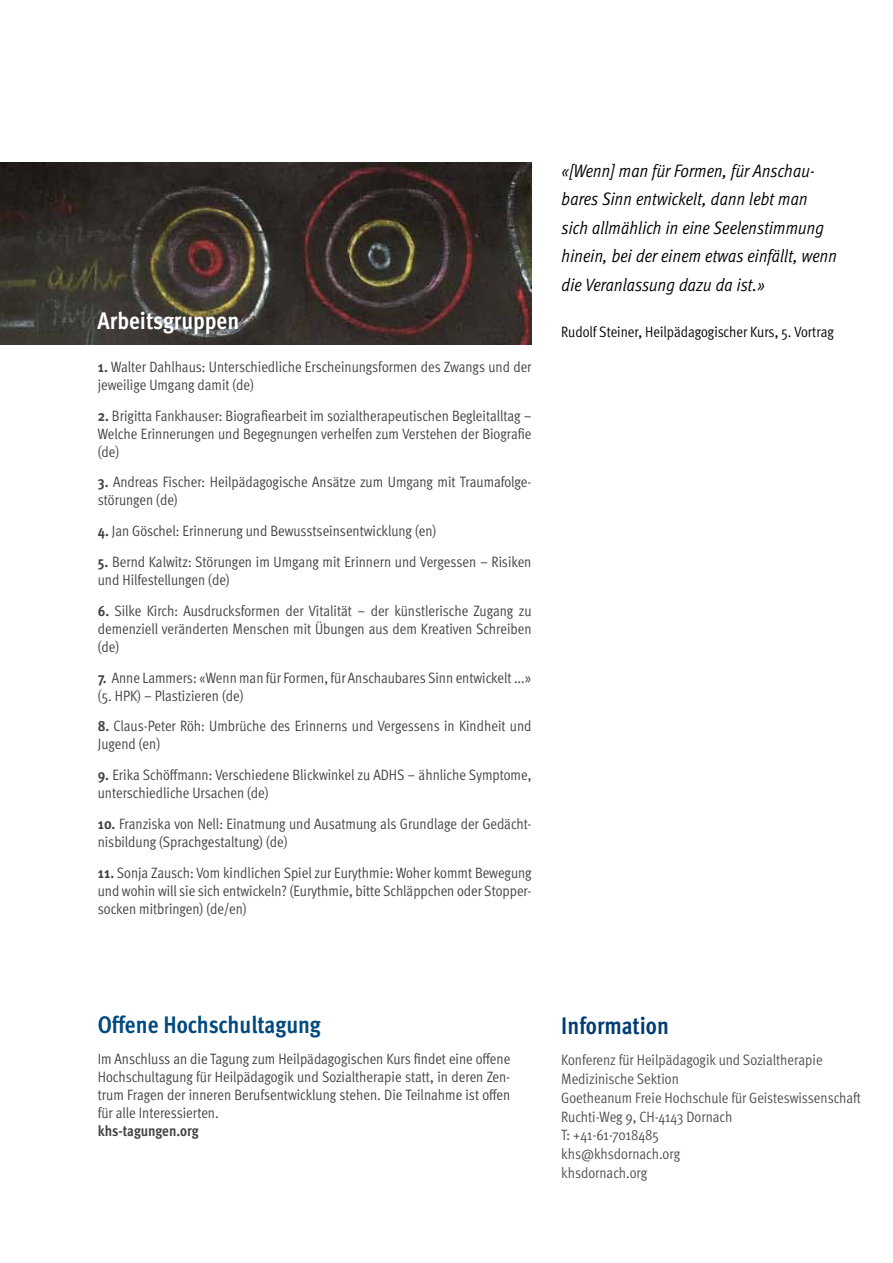
<style>
.page{position:relative;width:893px;height:1263px;background:#fff}
.page>*{position:absolute;margin:0;border:0;box-sizing:border-box;transform-origin:0 0}
.t1{font:700 condensed 24px "Meta Pro";letter-spacing:-.005em;color:#01497e}
.t2{font:700 condensed 24px "Meta Pro";color:#fff}
.t3{font:700 condensed 24px "Meta Pro";color:#003d75}
.t4{font:18px/28.5px "Meta Pro Cond Norm Ita";color:#000}
.t5{font:15px/18px "Meta Pro Cond Norm";color:#414042}
.t6{font:15px/18.8px "Meta Pro Cond Norm";letter-spacing:-.005em;color:#4d4d4f}
.t7{font:15px "Meta Pro Cond Norm";letter-spacing:-.005em;color:#000}
.t8{font:700 condensed 15px "Meta Pro";letter-spacing:-.005em;color:#414042}
.s1{font-family:"Meta Pro";font-weight:700;font-stretch:condensed}
</style>
<div class="page">
<img style="left:0;top:162px;width:531px;height:183px">
<h1 class="t2" style="left:98px;top:302px;width:143px">Arbeitsgruppen</h1>
<p class="t5" style="left:98px;top:357px;width:435px"><span class="s1">1.</span> Walter Dahlhaus: Unterschiedliche Erscheinungsformen des Zwangs und der jeweilige Umgang damit (de)</p>
<p class="t5" style="left:98px;top:406px;width:435px;text-align:justify"><span class="s1">2.</span> Brigitta Fankhauser: Biografiearbeit im sozialtherapeutischen Begleitalltag – Welche Erinnerungen und Begegnungen verhelfen zum Verstehen der Biografie (de)</p>
<p class="t5" style="left:98px;top:472px;width:435px"><span class="s1">3.</span> Andreas Fischer: Heilpädagogische Ansätze zum Umgang mit Traumafolge&shy;störungen (de)</p>
<p class="t5" style="left:98px;top:521px;width:340px"><span class="s1">4.</span> Jan Göschel: Erinnerung und Bewusstseinsentwicklung (en)</p>
<p class="t5" style="left:98px;top:552px;width:435px"><span class="s1">5.</span> Bernd Kalwitz: Störungen im Umgang mit Erinnern und Vergessen – Risiken und Hilfestellungen (de)</p>
<p class="t5" style="left:98px;top:601px;width:435px;text-align:justify"><span class="s1">6.</span> Silke Kirch: Ausdrucksformen der Vitalität – der künstlerische Zugang zu demenziell veränderten Menschen mit Übungen aus dem Kreativen Schreiben (de)</p>
<p class="t5" style="left:98px;top:667px;width:435px"><span class="s1">7.</span> Anne Lammers: «Wenn man für Formen, für Anschaubares Sinn entwickelt ...» (5. HPK) – Plastizieren (de)</p>
<p class="t5" style="left:98px;top:716px;width:435px"><span class="s1">8.</span> Claus-Peter Röh: Umbrüche des Erinnerns und Vergessens in Kindheit und<br>Jugend (en)</p>
<p class="t5" style="left:98px;top:765px;width:435px"><span class="s1">9.</span> Erika Schöffmann: Verschiedene Blickwinkel zu ADHS – ähnliche Symptome, unterschiedliche Ursachen (de)</p>
<p class="t5" style="left:98px;top:814px;width:435px"><span class="s1">10.</span> Franziska von Nell: Einatmung und Ausatmung als Grundlage der Gedächt&shy;nisbildung (Sprachgestaltung) (de)</p>
<p class="t5" style="left:98px;top:862px;width:435px;text-align:justify"><span class="s1">11.</span> Sonja Zausch: Vom kindlichen Spiel zur Eurythmie: Woher kommt Bewegung und wohin will sie sich entwickeln? (Eurythmie, bitte Schläppchen oder Stopper&shy;socken mitbringen) (de/en)</p>
<p class="t4" style="left:561px;top:155px;width:277px">«[Wenn] man für Formen, für Anschau&shy;bares Sinn entwickelt, dann lebt man sich allmählich in eine Seelenstimmung hinein, bei der einem etwas einfällt, wenn die Veranlassung dazu da ist.»</p>
<p class="t7" style="left:561px;top:321px;width:274px">Rudolf Steiner, Heilpädagogischer Kurs, 5. Vortrag</p>
<h1 class="t1" style="left:98px;top:1006px;width:224px">Offene Hochschultagung</h1>
<p class="t5" style="left:98px;top:1049px;width:414px;text-align:justify">Im Anschluss an die Tagung zum Heilpädagogischen Kurs findet eine offene Hochschultagung für Heilpädagogik und Sozialtherapie statt, in deren Zen&shy;trum Fragen der inneren Berufsentwicklung stehen. Die Teilnahme ist offen für alle Interessierten.</p>
<p class="t8" style="left:98px;top:1119px;width:102px">khs-tagungen.org</p>
<h1 class="t3" style="left:561px;top:1007px;width:109px">Information</h1>
<p class="t6" style="left:561px;top:1050px;width:301px">Konferenz für Heilpädagogik und Sozialtherapie<br>Medizinische Sektion<br>Goetheanum Freie Hochschule für Geisteswissenschaft<br>Ruchti-Weg 9, CH-4143 Dornach<br>T: +41-61-7018485<br>khs@khsdornach.org<br>khsdornach.org</p>
</div>
